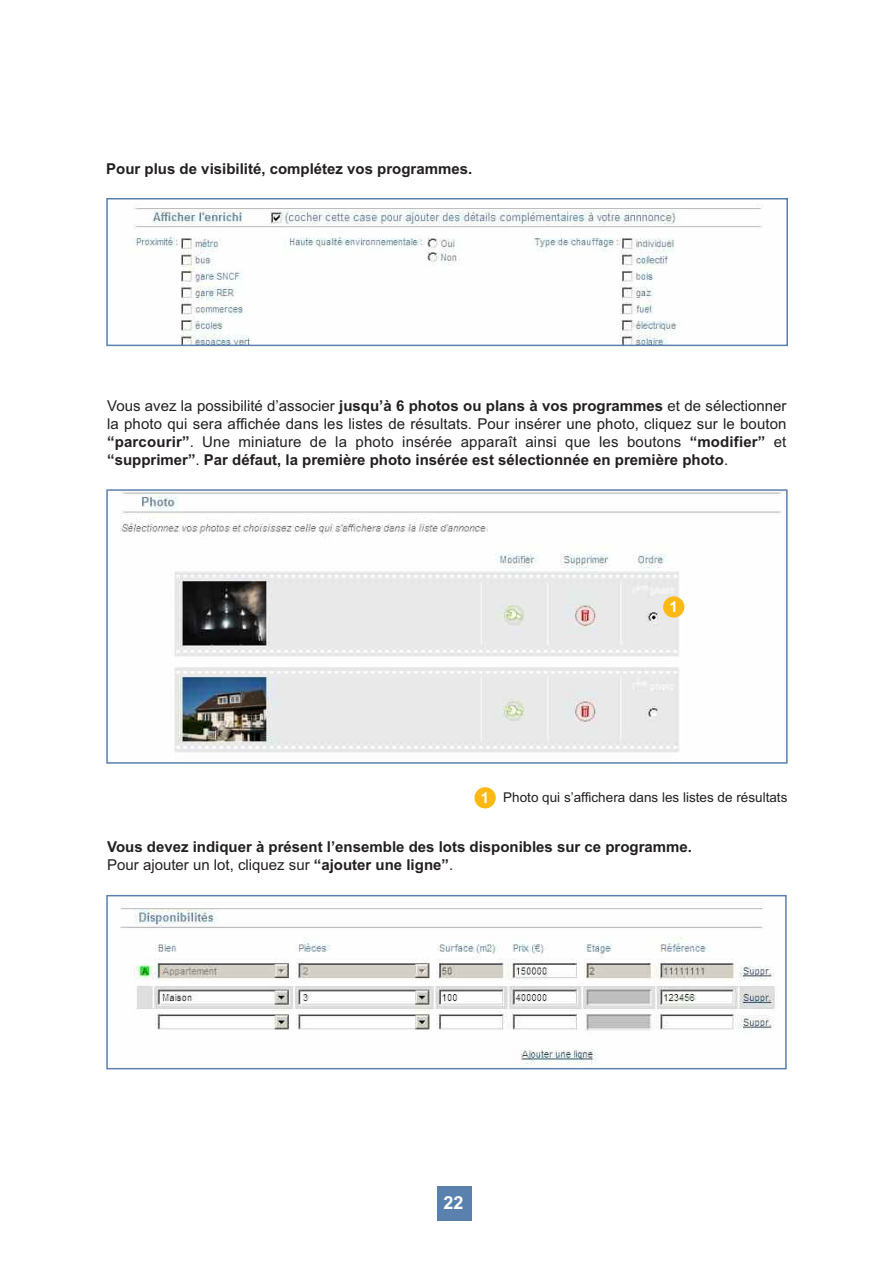
<style>
.page{position:relative;width:893px;height:1263px;background:#fff}
.page>*{position:absolute;margin:0;border:0;box-sizing:border-box;transform-origin:0 0}
.t1{font:700 18px "Arial";color:#fff}
.t2{font:15px/18px "Arial";letter-spacing:.01em;color:#231f20;text-align:justify}
.t3{font:700 15px/18px "Arial";color:#231f20}
.t4{font:700 15px "Arial";color:#fff}
.t5{font:13.5px "Arial";color:#231f20}
.s1{font-weight:700}
.s2{font-weight:700;font-size:15px;color:#fff}
.s3{font-weight:400}
</style>
<div class="page">
<div style="left:437px;top:1186px;width:34px;height:34px;background:#5a80ad"></div>
<img style="left:133px;top:205px;width:630px;height:138px">
<div style="left:106px;top:198px;width:682px;height:148px;border:2px solid #5a80ad"></div>
<img style="left:120px;top:492px;width:663px;height:261px">
<div style="left:106px;top:489px;width:682px;height:275px;border:2px solid #5a80ad"></div>
<img style="left:120px;top:902px;width:655px;height:163px">
<div style="left:106px;top:895px;width:681px;height:174px;border:2px solid #5a80ad"></div>
<div style="left:663px;top:596px;width:21px;height:22px;background:#fcb814;border-radius:50%"></div>
<div style="left:474px;top:787px;width:22px;height:21px;background:#fcb814;border-radius:50%"></div>
<p class="t3" style="left:106px;top:159px;width:367px">Pour plus de visibilité, complétez vos programmes.</p>
<p class="t2" style="left:107px;top:396px;width:681px">Vous avez la possibilité d’associer <span class="s1">jusqu’à 6 photos ou plans à vos programmes</span> et de sélectionner la photo qui sera affichée dans les listes de résultats. Pour insérer une photo, cliquez sur le bouton <span class="s1">“parcourir”</span>. Une miniature de la photo insérée apparaît ainsi que les boutons <span class="s1">“modifier”</span> et <span class="s1">“supprimer”</span>. <span class="s1">Par défaut, la première photo insérée est sélectionnée en première photo</span>.</p>
<p class="t4" style="left:669px;top:598px;width:10px">1</p>
<p class="t5" style="left:481px;top:789px;width:308px"><span class="s2">1</span> Photo qui s’affichera dans les listes de résultats</p>
<p class="t3" style="left:107px;top:838px;width:586px">Vous devez indiquer à présent l’ensemble des lots disponibles sur ce programme.<br><span class="s3">Pour ajouter un lot, cliquez sur</span> “ajouter une ligne”<span class="s3">.</span></p>
<p class="t1" style="left:443px;top:1192px;width:22px">22</p>
</div>
